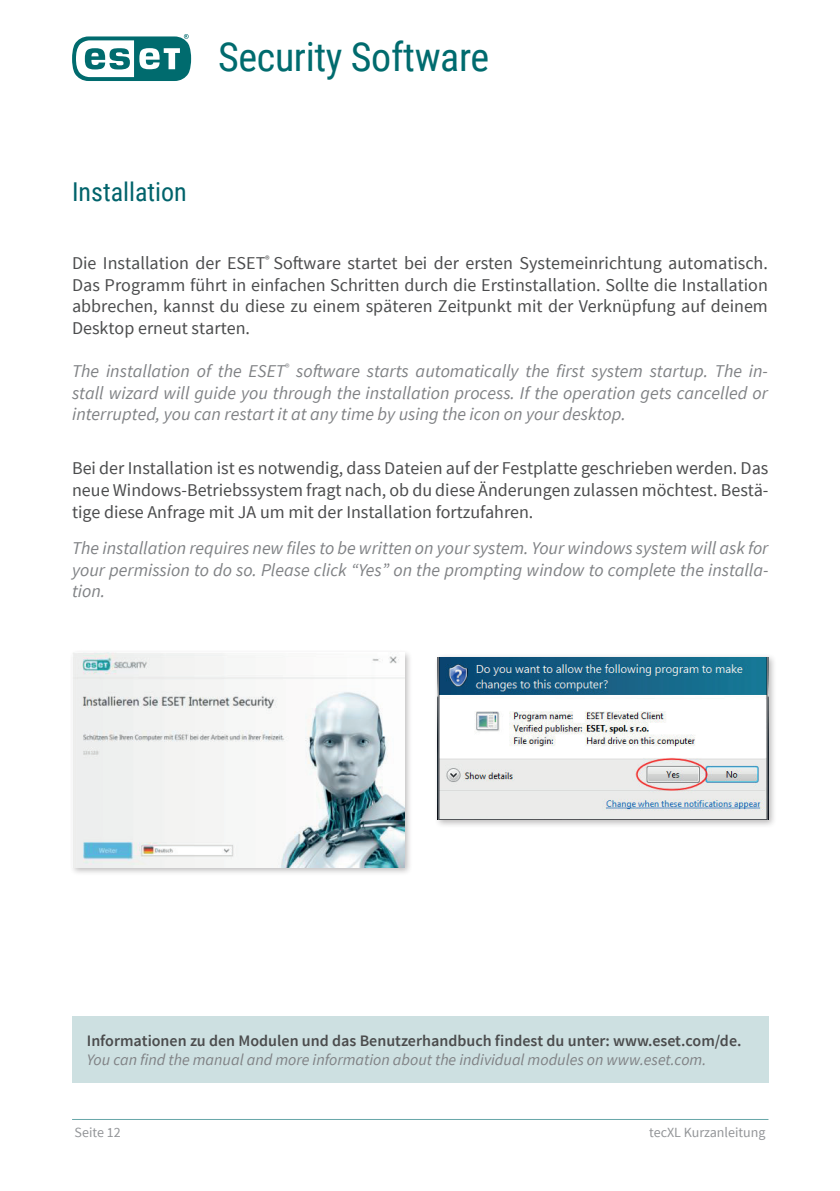
<style>
.page{position:relative;width:840px;height:1191px;background:#fff}
.page>*{position:absolute;margin:0;border:0;box-sizing:border-box;transform-origin:0 0}
.t1{font:40px "Roboto Condensed";letter-spacing:-.01em;color:#006b6e}
.t2{font:26px "Roboto Condensed";color:#00636b}
.t3{font:18px/21.6px "Source Sans Pro";color:#4b4c4d;text-align:justify}
.t4{font:italic 18px/21.6px "Source Sans Pro";color:#808285;text-align:justify}
.t5{font:600 16px "Source Sans Pro";color:#4b4c4d}
.t6{font:italic 16px "Source Sans Pro";color:#808285}
.t7{font:14px "Source Sans Pro";color:#939598}
</style>
<div class="page">
<div style="left:72px;top:1016px;width:696px;height:66px;background:#cde0e1"></div>
<hr style="left:72px;top:1119px;width:696px;height:1px;background:#006b6e">
<svg style="left:72px;top:34px;width:119px;height:47px"></svg>
<div style="left:434px;top:653px;width:342px;height:174px;background:#231f20;opacity:.3"></div>
<img style="left:437px;top:657px;width:331px;height:162px">
<div style="left:69px;top:648px;width:343px;height:228px;background:#231f20;opacity:.3"></div>
<img style="left:72px;top:652px;width:332px;height:215px">
<h1 class="t1" style="left:218px;top:29px;width:272px">Security Software</h1>
<h2 class="t2" style="left:72px;top:173px;width:116px">Installation</h2>
<p class="t3" style="left:72px;top:253px;width:697px">Die Installation der ESET<sup>®</sup> Software startet bei der ersten Systemeinrichtung automatisch.<br>Das Programm führt in einfachen Schritten durch die Erstinstallation. Sollte die Installation abbrechen, kannst du diese zu einem späteren Zeitpunkt mit der Verknüpfung auf deinem Desktop erneut starten.</p>
<p class="t4" style="left:72px;top:360px;width:697px">The installation of the ESET<sup>®</sup> software starts automatically the first system startup. The in&shy;stall wizard will guide you through the installation process. If the operation gets cancelled or interrupted, you can restart it at any time by using the icon on your desktop.</p>
<p class="t3" style="left:72px;top:457px;width:697px">Bei der Installation ist es notwendig, dass Dateien auf der Festplatte geschrieben werden. Das neue Windows-Betriebssystem fragt nach, ob du diese Änderungen zulassen möchtest. Bestä&shy;tige diese Anfrage mit JA um mit der Installation fortzufahren.</p>
<p class="t4" style="left:72px;top:537px;width:697px">The installation requires new files to be written on your system. Your windows system will ask for your permission to do so. Please click “Yes” on the prompting window to complete the installa&shy;tion.</p>
<p class="t5" style="left:87px;top:1030px;width:655px">Informationen zu den Modulen und das Benutzerhandbuch findest du unter: www.eset.com/de.</p>
<p class="t6" style="left:87px;top:1049px;width:620px">You can find the manual and more information about the individual modules on www.eset.com.</p>
<p class="t7" style="left:75px;top:1124px;width:48px">Seite 12</p>
<p class="t7" style="left:648px;top:1124px;width:118px">tecXL Kurzanleitung</p>
</div>
